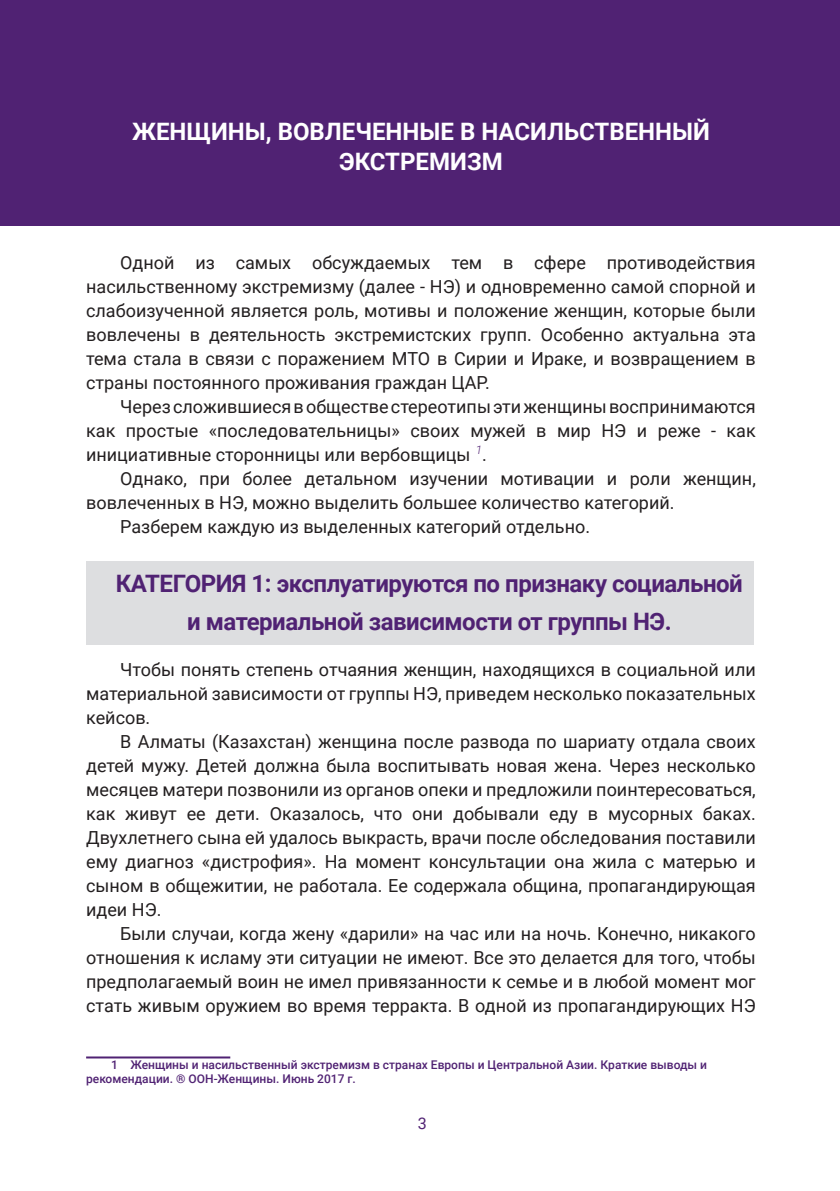
<style>
.page{position:relative;width:840px;height:1191px;background:#fff}
.page>*{position:absolute;margin:0;border:0;box-sizing:border-box;transform-origin:0 0}
.ПОДЗАГОЛОВКИ{font:700 24px "Roboto";letter-spacing:-.02em;color:#502273}
.t1{font:700 24px/30px "Roboto";color:#fff;text-align:center}
.t2{font:18px/24px "Roboto";color:#231f20;text-align:justify}
.Сноска{font:16px "Roboto";color:#502273}
.Сноска-2{font:500 12px/14.4px "Roboto";color:#502273}
</style>
<div class="page">
<div style="left:86px;top:562px;width:667px;height:83px;background:#dddee0"></div>
<div style="left:0;top:0;width:839px;height:226px;background:#502273"></div>
<hr style="left:86px;top:1056px;width:144px;height:2px;background:#502273">
<p class="t1" style="left:132px;top:115px;width:579px">ЖЕНЩИНЫ, ВОВЛЕЧЕННЫЕ В НАСИЛЬСТВЕННЫЙ<br>ЭКСТРЕМИЗМ</p>
<p class="t2" style="left:86px;top:250px;width:670px;text-indent:34px">Одной из самых обсуждаемых тем в сфере противодействия насильственному экстремизму (далее - НЭ) и одновременно самой спорной и слабоизученной является роль, мотивы и положение женщин, которые были вовлечены в деятельность экстремистских групп. Особенно актуальна эта тема стала в связи с поражением МТО в Сирии и Ираке, и возвращением в страны постоянного проживания граждан ЦАР.</p>
<p class="t2" style="left:86px;top:394px;width:670px;text-indent:34px">Через сложившиеся в обществе стереотипы эти женщины воспринимаются как простые «последовательницы» своих мужей в мир НЭ и реже - как инициативные сторонницы или вербовщицы <sup>1</sup>.</p>
<p class="t2" style="left:86px;top:466px;width:670px;text-indent:34px">Однако, при более детальном изучении мотивации и роли женщин, вовлеченных в НЭ, можно выделить большее количество категорий.</p>
<p class="t2" style="left:120px;top:514px;width:471px">Разберем каждую из выделенных категорий отдельно.</p>
<p class="ПОДЗАГОЛОВКИ" style="left:116px;top:567px;width:628px">КАТЕГОРИЯ 1: эксплуатируются по признаку социальной</p>
<p class="ПОДЗАГОЛОВКИ" style="left:187px;top:605px;width:486px">и материальной зависимости от группы НЭ.</p>
<p class="t2" style="left:86px;top:657px;width:670px;text-indent:34px">Чтобы понять степень отчаяния женщин, находящихся в социальной или материальной зависимости от группы НЭ, приведем несколько показательных кейсов.</p>
<p class="t2" style="left:86px;top:729px;width:670px;text-indent:34px">В Алматы (Казахстан) женщина после развода по шариату отдала своих детей мужу. Детей должна была воспитывать новая жена. Через несколько месяцев матери позвонили из органов опеки и предложили поинтересоваться, как живут ее дети. Оказалось, что они добывали еду в мусорных баках.<br>Двухлетнего сына ей удалось выкрасть, врачи после обследования поставили ему диагноз «дистрофия». На момент консультации она жила с матерью и сыном в общежитии, не работала. Ее содержала община, пропагандирующая идеи НЭ.</p>
<p class="t2" style="left:86px;top:921px;width:670px;text-indent:34px">Были случаи, когда жену «дарили» на час или на ночь. Конечно, никакого отношения к исламу эти ситуации не имеют. Все это делается для того, чтобы предполагаемый воин не имел привязанности к семье и в любой момент мог стать живым оружием во время терракта. В одной из пропагандирующих НЭ</p>
<p class="Сноска-2" style="left:86px;top:1057px;width:622px;text-indent:25px">1 Женщины и насильственный экстремизм в странах Европы и Центральной Азии. Краткие выводы и рекомендации. ® ООН-Женщины. Июнь 2017 г.</p>
<p class="Сноска" style="left:417px;top:1112px;width:10px">3</p>
</div>
